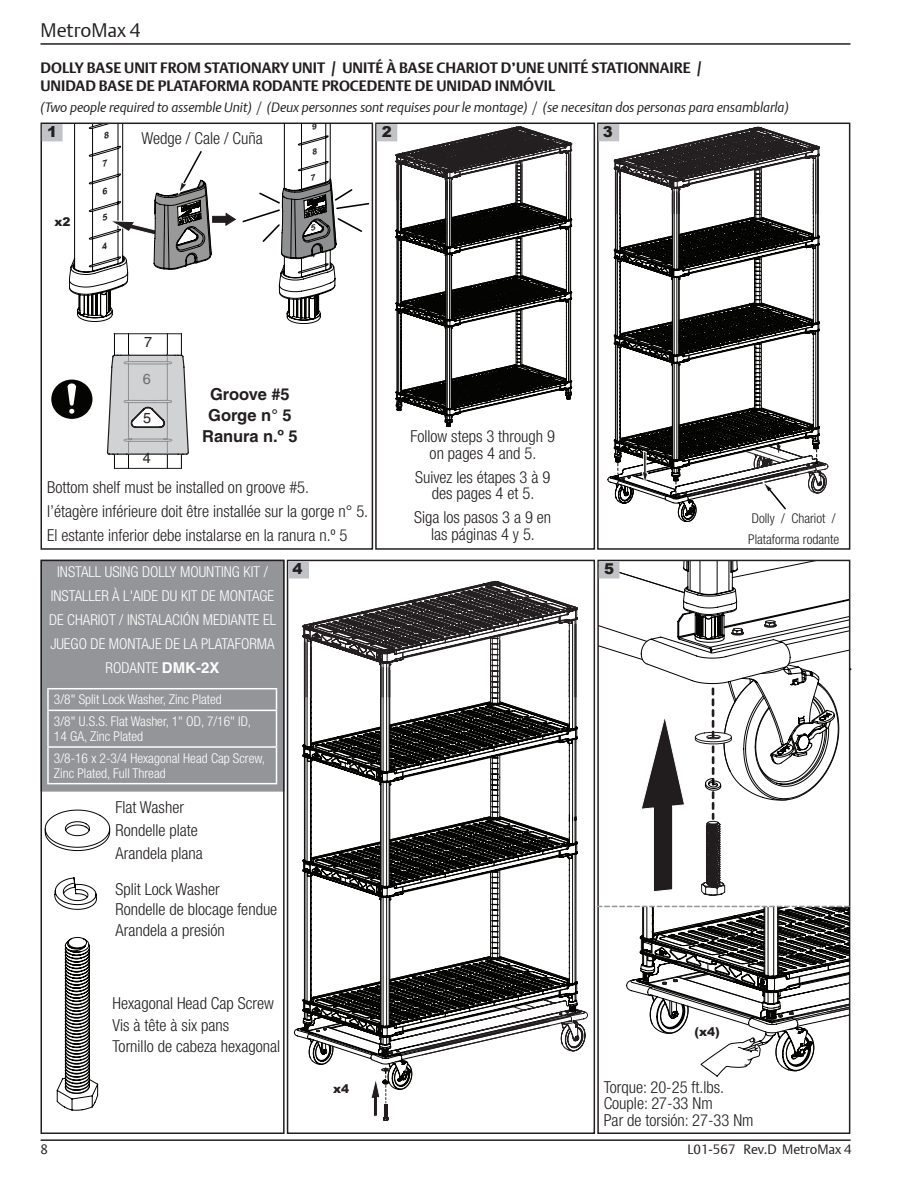
<style>
.page{position:relative;width:918px;height:1188px;background:#fff}
.page>*{position:absolute;margin:0;border:0;box-sizing:border-box;transform-origin:0 0}
.t1{font:19.5px "DTL Argo T Light";color:#231f20}
.t2{font:300 condensed 16.5px/16.5px "Helvetica Neue LT Std";color:#231f20}
.t3{font:700 16.5px/21px "Helvetica LT Std";color:#231f20;text-align:center}
.t4{font:300 condensed 15px/24px "Helvetica Neue LT Std";color:#fff;text-align:center}
.t5{font:700 15px/18px "DTL Argo T";color:#231f20}
.t6{font:900 15px "Arial";color:#231f20}
.t7{font:14.55px "Helvetica LT Std";color:#231f20}
.t8{font:14.55px "Helvetica LT Std";color:#6c6d70}
.t9{font:300 condensed 13.5px/21.6px "Helvetica Neue LT Std";color:#fff}
.t10{font:italic 13.5px "DTL Argo T Light";letter-spacing:-.005em;color:#231f20}
.t11{font:300 condensed 13.5px/21px "Helvetica Neue LT Std";color:#231f20}
.t12{font:13.5px "DTL Argo T Light";color:#231f20}
.t13{font:900 12px "Arial";color:#231f20}
.s1{font-family:"Helvetica LT Std";font-weight:700;font-stretch:normal}
</style>
<div class="page">
<hr style="left:40px;top:43px;width:810px;height:2px;background:#231f20">
<hr style="left:41px;top:1139px;width:810px;height:2px;background:#231f20">
<div style="left:41px;top:560px;width:243px;height:231px;background:#939598"></div>
<div style="left:40px;top:123px;width:333px;height:427px;border:2px solid #231f20"></div>
<div style="left:43px;top:125px;width:19px;height:16px;background:#c2c3c6"></div>
<div style="left:42px;top:124px;width:21px;height:17px;border:2px solid #c2c3c6"></div>
<svg style="left:396px;top:127px;width:176px;height:300px"></svg>
<div style="left:375px;top:123px;width:220px;height:427px;border:2px solid #231f20"></div>
<div style="left:377px;top:125px;width:20px;height:16px;background:#c2c3c6"></div>
<div style="left:377px;top:124px;width:20px;height:17px;border:2px solid #c2c3c6"></div>
<svg style="left:297px;top:581px;width:291px;height:539px"></svg>
<div style="left:287px;top:560px;width:308px;height:574px;border:2px solid #231f20"></div>
<div style="left:289px;top:562px;width:19px;height:16px;background:#c2c3c6"></div>
<div style="left:288px;top:561px;width:21px;height:17px;border:2px solid #c2c3c6"></div>
<div style="left:51px;top:380px;width:41px;height:39px;background:#040503;border-radius:50%"></div>
<svg style="left:67px;top:383px;width:9px;height:31px"></svg>
<svg style="left:107px;top:334px;width:82px;height:135px"></svg>
<hr style="left:114px;top:334px;width:67px;height:1px;background:#231f20">
<hr style="left:114px;top:468px;width:67px;height:1px;background:#231f20">
<div style="left:597px;top:123px;width:253px;height:427px;border:2px solid #231f20"></div>
<div style="left:599px;top:125px;width:19px;height:16px;background:#c2c3c6"></div>
<div style="left:598px;top:124px;width:21px;height:17px;border:2px solid #c2c3c6"></div>
<svg style="left:600px;top:560px;width:251px;height:336px"></svg>
<div style="left:597px;top:560px;width:253px;height:574px;border:2px solid #231f20"></div>
<div style="left:600px;top:562px;width:19px;height:16px;background:#c2c3c6"></div>
<div style="left:599px;top:561px;width:21px;height:17px;border:2px solid #c2c3c6"></div>
<svg style="left:597px;top:906px;width:252px;height:170px"></svg>
<hr style="left:47px;top:688px;width:230px;height:1px;background:#fff">
<hr style="left:47px;top:689px;width:2px;height:21px;background:#fff">
<svg style="left:276px;top:689px;width:1px;height:21px"></svg>
<hr style="left:47px;top:710px;width:230px;height:1px;background:#fff">
<hr style="left:47px;top:711px;width:2px;height:35px;background:#fff">
<hr style="left:276px;top:711px;width:1px;height:35px;background:#fff">
<hr style="left:47px;top:746px;width:230px;height:2px;background:#fff">
<hr style="left:47px;top:748px;width:2px;height:35px;background:#fff">
<hr style="left:276px;top:748px;width:1px;height:35px;background:#fff">
<hr style="left:47px;top:783px;width:230px;height:1px;background:#fff">
<svg style="left:45px;top:810px;width:65px;height:301px"></svg>
<div style="left:40px;top:560px;width:245px;height:574px;border:2px solid #231f20"></div>
<svg style="left:610px;top:127px;width:218px;height:395px"></svg>
<svg style="left:69px;top:123px;width:167px;height:199px"></svg>
<svg style="left:242px;top:122px;width:126px;height:202px"></svg>
<p class="t1" style="left:40px;top:18px;width:102px">MetroMax 4</p>
<p class="t5" style="left:40px;top:59px;width:663px">DOLLY BASE UNIT FROM STATIONARY UNIT / UNITÉ À BASE CHARIOT D’UNE UNITÉ STATIONNAIRE /<br>UNIDAD BASE DE PLATAFORMA RODANTE PROCEDENTE DE UNIDAD INMÓVIL</p>
<p class="t10" style="left:40px;top:99px;width:750px">(Two people required to assemble Unit) / (Deux personnes sont requises pour le montage) / (se necesitan dos personas para ensamblarla)</p>
<p class="t6" style="left:47px;top:121px;width:12px">1</p>
<p class="t6" style="left:603px;top:121px;width:12px">3</p>
<p class="t6" style="left:382px;top:121px;width:12px">2</p>
<p class="t2" style="left:142px;top:130px;width:123px">Wedge / Cale / Cuña</p>
<p class="t13" style="left:55px;top:213px;width:18px">x2</p>
<p class="t7" style="left:144px;top:334px;width:10px">7</p>
<p class="t8" style="left:143px;top:371px;width:10px">6</p>
<p class="t7" style="left:143px;top:410px;width:10px">5</p>
<p class="t7" style="left:143px;top:450px;width:10px">4</p>
<p class="t3" style="left:202px;top:383px;width:97px">Groove #5<br>Gorge n° 5<br>Ranura n.º 5</p>
<p class="t2" style="left:47px;top:475px;width:323px;line-height:24px">Bottom shelf must be installed on groove #5.<br>l’étagère inférieure doit être installée sur la gorge n° 5.<br>El estante inferior debe instalarse en la ranura n.º 5</p>
<p class="t4" style="left:49px;top:560px;width:229px">INSTALL USING DOLLY MOUNTING KIT /<br>INSTALLER À L'AIDE DU KIT DE MONTAGE<br>DE CHARIOT / INSTALACIÓN MEDIANTE EL<br>JUEGO DE MONTAJE DE LA PLATAFORMA<br>RODANTE <span class="s1">DMK-2X</span></p>
<p class="t9" style="left:54px;top:689px;width:199px">3/8" Split Lock Washer, Zinc Plated<br>3/8" U.S.S. Flat Washer, 1" OD, 7/16" ID,</p>
<p class="t9" style="left:54px;top:725px;width:213px">14 GA, Zinc Plated<br>3/8-16 x 2-3/4 Hexagonal Head Cap Screw,</p>
<p class="t9" style="left:54px;top:762px;width:113px">Zinc Plated, Full Thread</p>
<p class="t2" style="left:116px;top:799px;width:70px">Flat Washer</p>
<p class="t2" style="left:116px;top:822px;width:84px">Rondelle plate</p>
<p class="t2" style="left:116px;top:845px;width:89px">Arandela plana</p>
<p class="t2" style="left:116px;top:880px;width:106px">Split Lock Washer</p>
<p class="t2" style="left:116px;top:922px;width:111px">Arandela a presión</p>
<p class="t2" style="left:116px;top:900px;width:163px">Rondelle de blocage fendue</p>
<p class="t6" style="left:293px;top:558px;width:12px">4</p>
<p class="t2" style="left:113px;top:995px;width:163px">Hexagonal Head Cap Screw</p>
<p class="t2" style="left:113px;top:1014px;width:169px;line-height:21.6px">Vis à tête à six pans<br>Tornillo de cabeza hexagonal</p>
<p class="t13" style="left:333px;top:1080px;width:18px">x4</p>
<p class="t2" style="left:410px;top:428px;width:146px;text-align:center">Follow steps 3 through 9 on pages 4 and 5.</p>
<p class="t2" style="left:415px;top:468px;width:137px;text-align:center">Suivez les étapes 3 à 9 des pages 4 et 5.</p>
<p class="t2" style="left:414px;top:509px;width:138px;text-align:center">Siga los pasos 3 a 9 en las páginas 4 y 5.</p>
<p class="t6" style="left:604px;top:558px;width:12px">5</p>
<p class="t11" style="left:748px;top:507px;width:92px">Dolly / Chariot /<br>Plataforma rodante</p>
<p class="t13" style="left:694px;top:1023px;width:27px">(x4)</p>
<p class="t2" style="left:604px;top:1079px;width:151px">Torque: 20-25 ft.lbs.<br>Couple: 27-33 Nm<br>Par de torsión: 27-33 Nm</p>
<p class="t12" style="left:40px;top:1141px;width:9px">8</p>
<p class="t12" style="left:688px;top:1141px;width:165px">L01-567 Rev.D MetroMax 4</p>
</div>
